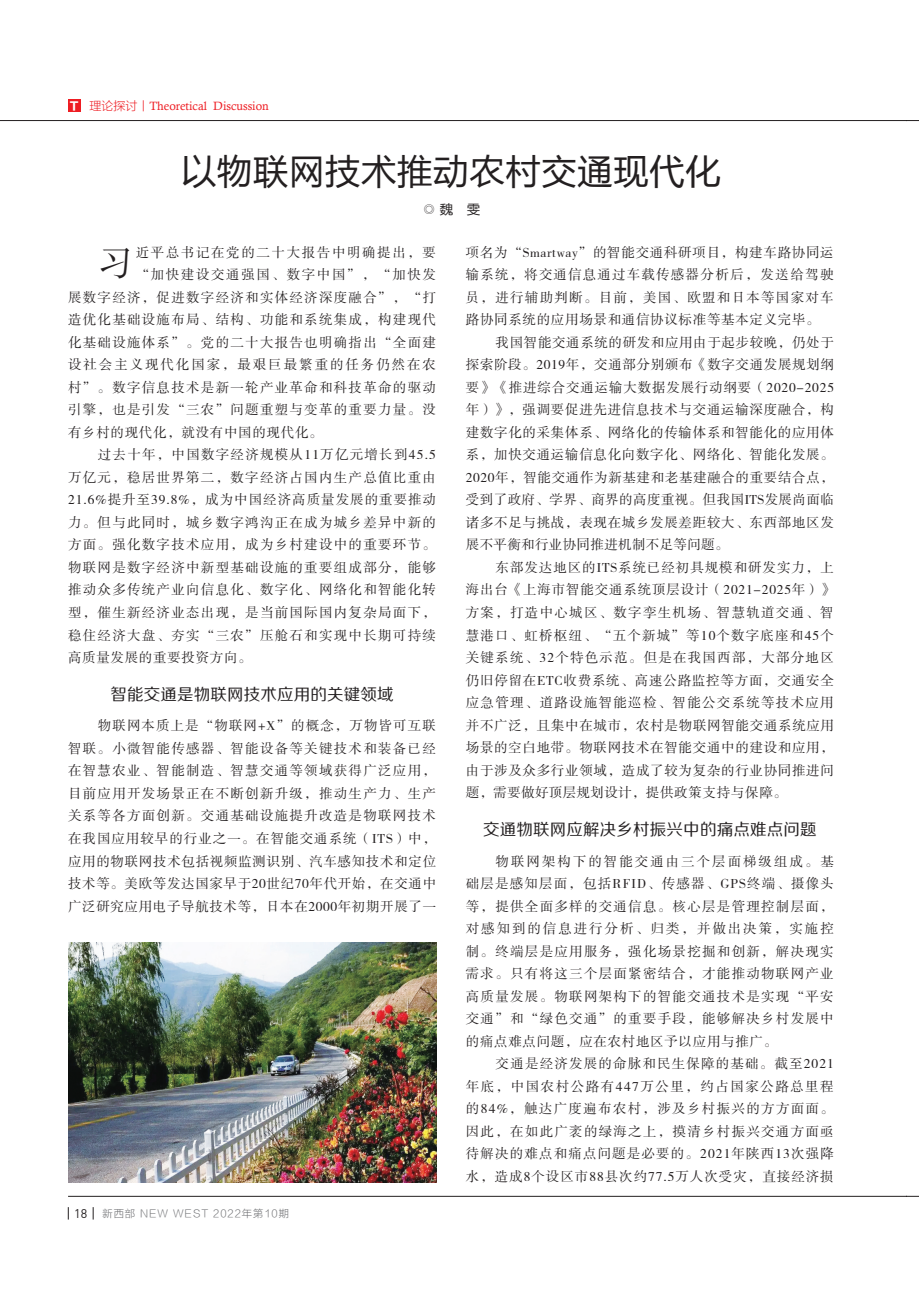
<style>
.page{position:relative;width:919px;height:1289px;background:#fff}
.page>*{position:absolute;margin:0;border:0;box-sizing:border-box;transform-origin:0 0}
.t1{font:36px "FZLTHK GBK1 0";color:#231f20}
.t2{font:36px "FZSSK GBK1 0";color:#231f20}
.t3{font:16.5px "FZZHJW GB1 0";letter-spacing:.01em;color:#231f20}
.t4{font:13.5px/22.5px "FZSSK GBK1 0";letter-spacing:.095em;color:#231f20;text-align:justify}
.t5{font:13.5px "FZSSK GBK1 0";letter-spacing:.12em;color:#231f20}
.t6{font:13.5px "FZSSK GBK1 0";letter-spacing:.05em;color:#231f20}
.t7{font:13.5px "FZSSK GBK1 0";letter-spacing:.075em;color:#231f20}
.t8{font:13.5px "FZSSK GBK1 0";letter-spacing:.14em;color:#231f20}
.t9{font:13.5px "FZLTHK GBK1 0";color:#231f20}
.t10{font:12.45px "DIN";color:#231f20}
.t11{font:12px "Calisto";color:#ee1d23}
.t12{font:10.2px "FZLTXHK GBK1 0";letter-spacing:.1em;color:#6c6d70}
.s1{font-family:"FZLTDHK GBK1 0";font-size:11.4px;color:#fff}
.s2{font-family:"FZLTXHK GBK1 0"}
</style>
<div class="page">
<svg style="left:68px;top:1207px;width:1px;height:12px"></svg>
<svg style="left:93px;top:1207px;width:1px;height:12px"></svg>
<hr style="left:68px;top:1195px;width:838px;height:1px;background:#231f20">
<hr style="left:0;top:120px;width:906px;height:1px;background:#231f20">
<svg style="left:906px;top:1195px;width:12px;height:1px"></svg>
<svg style="left:906px;top:120px;width:12px;height:1px"></svg>
<img style="left:68px;top:943px;width:368px;height:239px">
<div style="left:68px;top:99px;width:13px;height:13px;background:#ee1d23"></div>
<p class="t11" style="left:69px;top:99px;width:202px"><span class="s1">Ｔ</span> <span class="s2">理论探讨丨</span>Theoretical Discussion</p>
<h1 class="t1" style="left:181px;top:152px;width:541px">以物联网技术推动农村交通现代化</h1>
<p class="t9" style="left:422px;top:201px;width:59px">◎ 魏　雯</p>
<h1 class="t2" style="left:98px;top:245px;width:37px">习</h1>
<p class="t5" style="left:136px;top:245px;width:302px">近平总书记在党的二十大报告中明确提出，要</p>
<p class="t5" style="left:136px;top:268px;width:302px">“加快建设交通强国、数字中国”，“加快发</p>
<p class="t4" style="left:68px;top:287px;width:369px">展数字经济，促进数字经济和实体经济深度融合”，“打</p>
<p class="t4" style="left:68px;top:309px;width:369px">造优化基础设施布局、结构、功能和系统集成，构建现代</p>
<p class="t4" style="left:68px;top:332px;width:369px">化基础设施体系”。党的二十大报告也明确指出“全面建</p>
<p class="t8" style="left:68px;top:358px;width:369px">设社会主义现代化国家，最艰巨最繁重的任务仍然在农</p>
<p class="t4" style="left:68px;top:377px;width:369px">村”。数字信息技术是新一轮产业革命和科技革命的驱动</p>
<p class="t4" style="left:68px;top:399px;width:369px">引擎，也是引发“三农”问题重塑与变革的重要力量。没</p>
<p class="t6" style="left:68px;top:425px;width:256px">有乡村的现代化，就没有中国的现代化。</p>
<p class="t4" style="left:98px;top:444px;width:339px">过去十年，中国数字经济规模从11万亿元增长到45.5</p>
<p class="t4" style="left:68px;top:467px;width:369px">万亿元，稳居世界第二，数字经济占国内生产总值比重由</p>
<p class="t7" style="left:68px;top:493px;width:369px">21.6%提升至39.8%，成为中国经济高质量发展的重要推动</p>
<p class="t4" style="left:68px;top:512px;width:369px">力。但与此同时，城乡数字鸿沟正在成为城乡差异中新的</p>
<p class="t4" style="left:68px;top:534px;width:369px">方面。强化数字技术应用，成为乡村建设中的重要环节。</p>
<p class="t4" style="left:68px;top:557px;width:369px">物联网是数字经济中新型基础设施的重要组成部分，能够</p>
<p class="t4" style="left:68px;top:579px;width:369px">推动众多传统产业向信息化、数字化、网络化和智能化转</p>
<p class="t4" style="left:68px;top:602px;width:369px">型，催生新经济业态出现，是当前国际国内复杂局面下，</p>
<p class="t4" style="left:68px;top:624px;width:369px">稳住经济大盘、夯实“三农”压舱石和实现中长期可持续</p>
<p class="t6" style="left:68px;top:650px;width:185px">高质量发展的重要投资方向。</p>
<p class="t3" style="left:110px;top:685px;width:285px">智能交通是物联网技术应用的关键领域</p>
<p class="t4" style="left:68px;top:715px;width:369px;text-indent:30px">物联网本质上是“物联网+X”的概念，万物皆可互联智联。小微智能传感器、智能设备等关键技术和装备已经在智慧农业、智能制造、智慧交通等领域获得广泛应用，目前应用开发场景正在不断创新升级，推动生产力、生产关系等各方面创新。交通基础设施提升改造是物联网技术在我国应用较早的行业之一。在智能交通系统（ITS）中，应用的物联网技术包括视频监测识别、汽车感知技术和定位技术等。美欧等发达国家早于20世纪70年代开始，在交通中广泛研究应用电子导航技术等，日本在2000年初期开展了一</p>
<p class="t10" style="left:74px;top:1205px;width:13px">18</p>
<p class="t12" style="left:102px;top:1207px;width:188px">新西部 NEW WEST 2022年第10期</p>
<p class="t4" style="left:466px;top:242px;width:369px">项名为“Smartway”的智能交通科研项目，构建车路协同运输系统，将交通信息通过车载传感器分析后，发送给驾驶员，进行辅助判断。目前，美国、欧盟和日本等国家对车路协同系统的应用场景和通信协议标准等基本定义完毕。</p>
<p class="t4" style="left:466px;top:332px;width:369px;text-indent:30px">我国智能交通系统的研发和应用由于起步较晚，仍处于探索阶段。2019年，交通部分别颁布《数字交通发展规划纲要》《推进综合交通运输大数据发展行动纲要（2020-2025年）》，强调要促进先进信息技术与交通运输深度融合，构建数字化的采集体系、网络化的传输体系和智能化的应用体系，加快交通运输信息化向数字化、网络化、智能化发展。2020年，智能交通作为新基建和老基建融合的重要结合点，受到了政府、学界、商界的高度重视。但我国ITS发展尚面临诸多不足与挑战，表现在城乡发展差距较大、东西部地区发展不平衡和行业协同推进机制不足等问题。</p>
<p class="t4" style="left:466px;top:557px;width:369px;text-indent:30px">东部发达地区的ITS系统已经初具规模和研发实力，上海出台《上海市智能交通系统顶层设计（2021-2025年）》方案，打造中心城区、数字孪生机场、智慧轨道交通、智慧港口、虹桥枢纽、“五个新城”等10个数字底座和45个关键系统、32个特色示范。但是在我国西部，大部分地区仍旧停留在ETC收费系统、高速公路监控等方面，交通安全应急管理、道路设施智能巡检、智能公交系统等技术应用并不广泛，且集中在城市，农村是物联网智能交通系统应用场景的空白地带。物联网技术在智能交通中的建设和应用，由于涉及众多行业领域，造成了较为复杂的行业协同推进问题，需要做好顶层规划设计，提供政策支持与保障。</p>
<p class="t3" style="left:483px;top:820px;width:335px">交通物联网应解决乡村振兴中的痛点难点问题</p>
<p class="t4" style="left:466px;top:850px;width:369px;text-indent:30px">物联网架构下的智能交通由三个层面梯级组成。基础层是感知层面，包括RFID、传感器、GPS终端、摄像头等，提供全面多样的交通信息。核心层是管理控制层面，对感知到的信息进行分析、归类，并做出决策，实施控制。终端层是应用服务，强化场景挖掘和创新，解决现实需求。只有将这三个层面紧密结合，才能推动物联网产业高质量发展。物联网架构下的智能交通技术是实现“平安交通”和“绿色交通”的重要手段，能够解决乡村发展中的痛点难点问题，应在农村地区予以应用与推广。</p>
<p class="t4" style="left:466px;top:1052px;width:369px;text-indent:30px">交通是经济发展的命脉和民生保障的基础。截至2021年底，中国农村公路有447万公里，约占国家公路总里程的84%，触达广度遍布农村，涉及乡村振兴的方方面面。因此，在如此广袤的绿海之上，摸清乡村振兴交通方面亟待解决的难点和痛点问题是必要的。2021年陕西13次强降水，造成8个设区市88县次约77.5万人次受灾，直接经济损</p>
</div>
